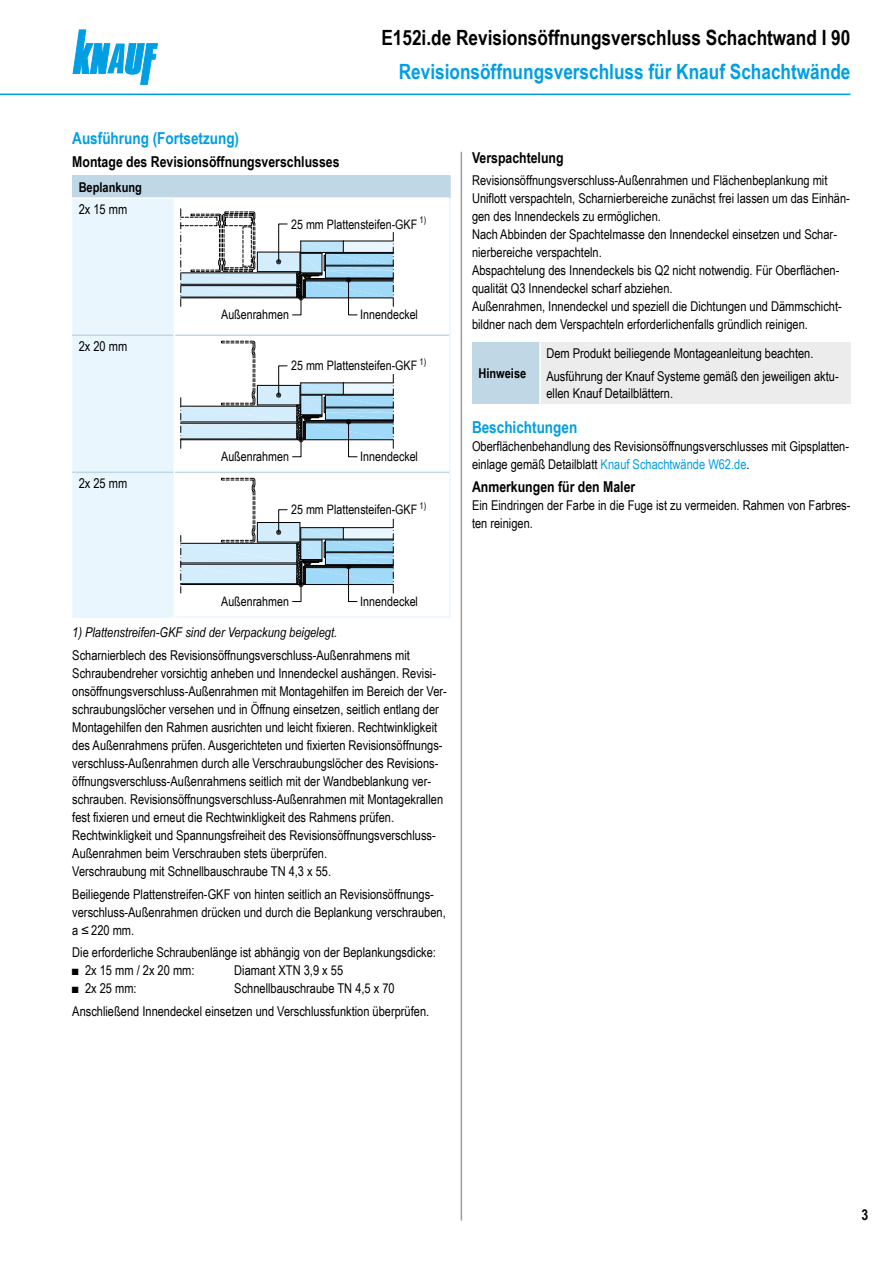
<style>
.page{position:relative;width:893px;height:1263px;background:#fff}
.page>*{position:absolute;margin:0;border:0;box-sizing:border-box;transform-origin:0 0}
.t1{font:700 21px "Arial Narrow";color:#000}
.t2{font:700 21px "Arial Narrow";color:#009ee3}
.Ue3_11cyan_TB{font:700 16.5px "Arial Narrow";color:#009ee3}
.Ue4_10schwarz_TB{font:700 15px "Arial Narrow";color:#000}
.Text_Abs_o_TB{font:13.5px/18px "Arial Narrow";color:#000}
.Text_TB{font:13.5px/18px "Arial Narrow";color:#000}
.Hinweis_Text_Abs_o_T{font:13.5px/16.5px "Arial Narrow";color:#000}
.Leg_Text_Fussnote_TB{font:italic 13.5px "Arial Narrow";color:#000}
.Tab_TB{font:13.5px "Arial Narrow";color:#000}
.Tab_Kopf_TB{font:700 13.5px "Arial Narrow";color:#000}
.Hinweis_TB{font:700 13.5px "Arial Narrow";color:#000}
.t3{font:13.05px "Arial Narrow";color:#000}
.s1{color:#009ee3}
</style>
<div class="page">
<svg style="left:73px;top:30px;width:84px;height:54px"></svg>
<hr style="left:0;top:94px;width:850px;height:1px;background:#009ee3">
<hr style="left:461px;top:152px;width:1px;height:1068px;background:#9c9c9d">
<div style="left:72px;top:176px;width:378px;height:22px;background:#c0d8e6"></div>
<div style="left:72px;top:199px;width:102px;height:417px;background:#eaf6fe"></div>
<hr style="left:72px;top:197px;width:102px;height:2px;background:#fff">
<hr style="left:175px;top:197px;width:274px;height:2px;background:#fff">
<hr style="left:449px;top:198px;width:2px;height:137px;background:#eaf6fe">
<hr style="left:449px;top:335px;width:2px;height:137px;background:#eaf6fe">
<hr style="left:449px;top:472px;width:2px;height:146px;background:#eaf6fe">
<hr style="left:449px;top:176px;width:2px;height:22px;background:#c0d8e6">
<hr style="left:72px;top:616px;width:102px;height:2px;background:#eaf6fe">
<hr style="left:175px;top:616px;width:274px;height:2px;background:#eaf6fe">
<hr style="left:72px;top:334px;width:102px;height:2px;background:#c0d8e6">
<hr style="left:175px;top:334px;width:274px;height:2px;background:#c0d8e6">
<hr style="left:72px;top:472px;width:102px;height:1px;background:#c0d8e6">
<hr style="left:175px;top:472px;width:274px;height:1px;background:#c0d8e6">
<hr style="left:174px;top:197px;width:1px;height:138px;background:#fff">
<svg style="left:180px;top:209px;width:214px;height:106px"></svg>
<svg style="left:180px;top:341px;width:214px;height:116px"></svg>
<svg style="left:180px;top:478px;width:214px;height:124px"></svg>
<div style="left:472px;top:342px;width:68px;height:62px;background:#c0d8e6"></div>
<div style="left:540px;top:342px;width:310px;height:62px;background:#ececec"></div>
<hr style="left:539px;top:342px;width:2px;height:62px;background:#fff">
<h1 class="t1" style="left:381px;top:22px;width:470px">E152i.de Revisionsöffnungsverschluss Schachtwand I 90</h1>
<h1 class="t2" style="left:399px;top:56px;width:453px">Revisionsöffnungsverschluss für Knauf Schachtwände</h1>
<p class="Ue3_11cyan_TB" style="left:72px;top:125px;width:168px">Ausführung (Fortsetzung)</p>
<p class="Ue4_10schwarz_TB" style="left:72px;top:151px;width:269px">Montage des Revisionsöffnungsverschlusses</p>
<p class="Tab_Kopf_TB" style="left:79px;top:177px;width:65px">Beplankung</p>
<p class="Tab_TB" style="left:79px;top:199px;width:50px">2x 15 mm</p>
<p class="t3" style="left:291px;top:214px;width:137px">25 mm Plattensteifen-GKF <sup>1)</sup></p>
<p class="Tab_TB" style="left:79px;top:337px;width:50px">2x 20 mm</p>
<p class="Tab_TB" style="left:79px;top:474px;width:50px">2x 25 mm</p>
<p class="t3" style="left:221px;top:305px;width:69px">Außenrahmen</p>
<p class="t3" style="left:360px;top:305px;width:59px">Innendeckel</p>
<p class="t3" style="left:291px;top:356px;width:137px">25 mm Plattensteifen-GKF <sup>1)</sup></p>
<p class="t3" style="left:221px;top:447px;width:69px">Außenrahmen</p>
<p class="t3" style="left:360px;top:447px;width:59px">Innendeckel</p>
<p class="t3" style="left:291px;top:500px;width:137px">25 mm Plattensteifen-GKF <sup>1)</sup></p>
<p class="Ue4_10schwarz_TB" style="left:472px;top:146px;width:93px">Verspachtelung</p>
<p class="Text_Abs_o_TB" style="left:472px;top:171px;width:379px">Revisionsöffnungsverschluss-Außenrahmen und Flächenbeplankung mit Uniflott verspachteln, Scharnierbereiche zunächst frei lassen um das Einhän&shy;gen des Innendeckels zu ermöglichen.<br>Nach Abbinden der Spachtelmasse den Innendeckel einsetzen und Schar&shy;nierbereiche verspachteln.<br>Abspachtelung des Innendeckels bis Q2 nicht notwendig. Für Oberflächen&shy;qualität Q3 Innendeckel scharf abziehen.</p>
<p class="Text_TB" style="left:472px;top:297px;width:371px">Außenrahmen, Innendeckel und speziell die Dichtungen und Dämmschicht&shy;bildner nach dem Verspachteln erforderlichenfalls gründlich reinigen.</p>
<p class="Hinweis_TB" style="left:478px;top:363px;width:49px">Hinweise</p>
<p class="Hinweis_Text_Abs_o_T" style="left:546px;top:345px;width:269px">Dem Produkt beiliegende Montageanleitung beachten.</p>
<p class="Hinweis_Text_Abs_o_T" style="left:546px;top:368px;width:294px">Ausführung der Knauf Systeme gemäß den jeweiligen aktu&shy;ellen Knauf Detailblättern.</p>
<p class="Ue3_11cyan_TB" style="left:472px;top:414px;width:107px">Beschichtungen</p>
<p class="Text_TB" style="left:472px;top:436px;width:379px">Oberflächenbehandlung des Revisionsöffnungsverschlusses mit Gipsplatten&shy;einlage gemäß Detailblatt <span class="s1">Knauf Schachtwände W62.de</span>.</p>
<p class="Ue4_10schwarz_TB" style="left:472px;top:475px;width:165px">Anmerkungen für den Maler</p>
<p class="Text_TB" style="left:472px;top:496px;width:380px">Ein Eindringen der Farbe in die Fuge ist zu vermeiden. Rahmen von Farbres&shy;ten reinigen.</p>
<p class="t3" style="left:221px;top:592px;width:69px">Außenrahmen</p>
<p class="t3" style="left:360px;top:592px;width:59px">Innendeckel</p>
<p class="Leg_Text_Fussnote_TB" style="left:72px;top:623px;width:266px">1) Plattenstreifen-GKF sind der Verpackung beigelegt.</p>
<p class="Text_Abs_o_TB" style="left:72px;top:645px;width:376px">Scharnierblech des Revisionsöffnungsverschluss-Außenrahmens mit Schraubendreher vorsichtig anheben und Innendeckel aushängen. Revisi&shy;onsöffnungsverschluss-Außenrahmen mit Montagehilfen im Bereich der Ver&shy;schraubungslöcher versehen und in Öffnung einsetzen, seitlich entlang der Montagehilfen den Rahmen ausrichten und leicht fixieren. Rechtwinkligkeit des Außenrahmens prüfen. Ausgerichteten und fixierten Revisionsöffnungs&shy;verschluss-Außenrahmen durch alle Verschraubungslöcher des Revisions&shy;öffnungsverschluss-Außenrahmens seitlich mit der Wandbeblankung ver&shy;schrauben. Revisionsöffnungsverschluss-Außenrahmen mit Montagekrallen fest fixieren und erneut die Rechtwinkligkeit des Rahmens prüfen.</p>
<p class="Text_TB" style="left:72px;top:825px;width:365px">Rechtwinkligkeit und Spannungsfreiheit des Revisionsöffnungsverschluss-<br>Außenrahmen beim Verschrauben stets überprüfen.</p>
<p class="Text_TB" style="left:72px;top:861px;width:260px">Verschraubung mit Schnellbauschraube TN 4,3 x 55.</p>
<p class="Text_Abs_o_TB" style="left:72px;top:884px;width:375px">Beiliegende Plattenstreifen-GKF von hinten seitlich an Revisionsöffnungs&shy;verschluss-Außenrahmen drücken und durch die Beplankung verschrauben, a ≤ 220 mm.</p>
<p class="Text_Abs_o_TB" style="left:72px;top:943px;width:365px">Die erforderliche Schraubenlänge ist abhängig von der Beplankungsdicke:</p>
<p class="Text_Abs_o_TB" style="left:72px;top:961px;width:124px">■ 2x 15 mm / 2x 20 mm:</p>
<p class="Text_Abs_o_TB" style="left:234px;top:961px;width:110px">Diamant XTN 3,9 x 55</p>
<p class="Text_Abs_o_TB" style="left:72px;top:979px;width:66px">■ 2x 25 mm:</p>
<p class="Text_Abs_o_TB" style="left:234px;top:979px;width:162px">Schnellbauschraube TN 4,5 x 70</p>
<p class="Text_Abs_o_TB" style="left:72px;top:1001px;width:358px">Anschließend Innendeckel einsetzen und Verschlussfunktion überprüfen.</p>
<p class="Ue4_10schwarz_TB" style="left:861px;top:1204px;width:8px">3</p>
</div>
